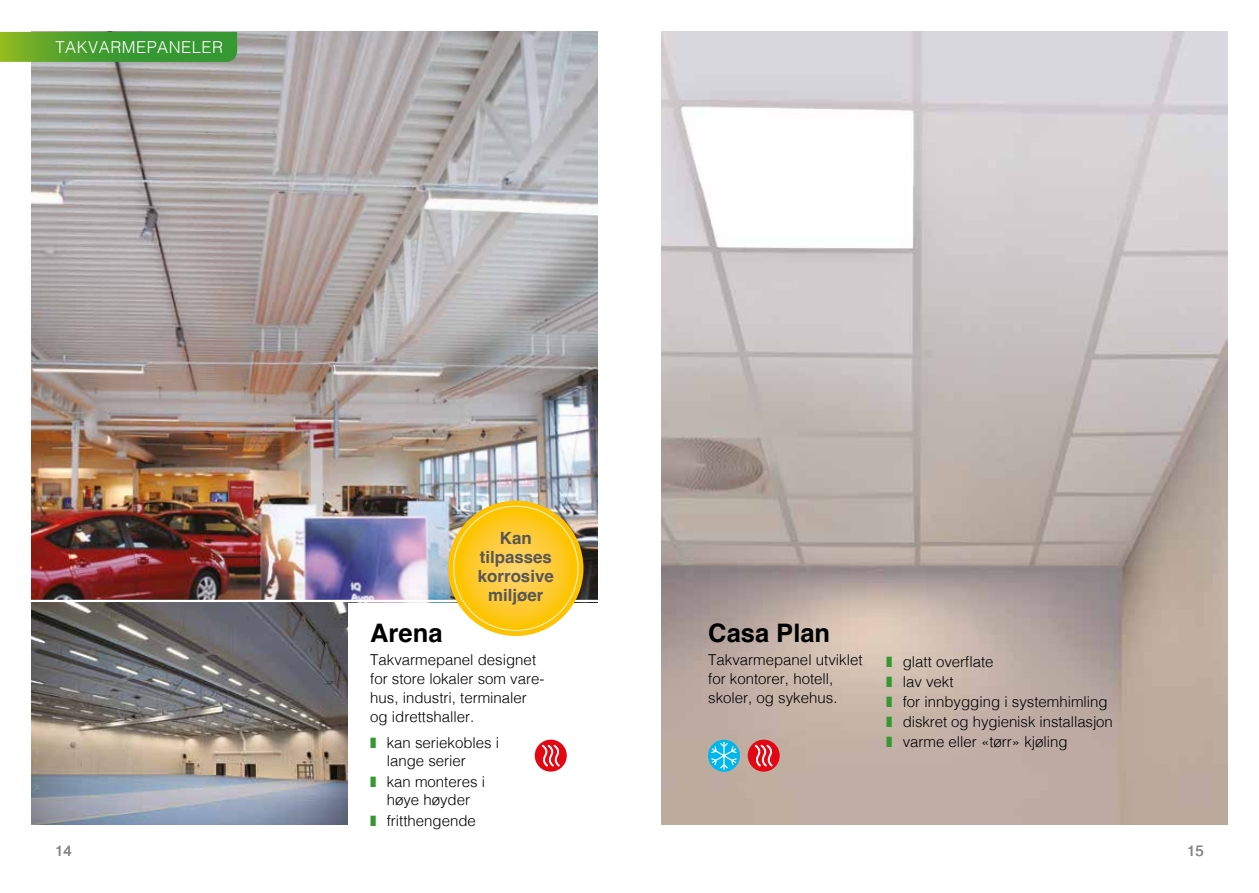
<style>
.page{position:relative;width:1259px;height:893px;background:#fff}
.page>*{position:absolute;margin:0;border:0;box-sizing:border-box;transform-origin:0 0}
.t1{font:700 25.5px "Helvetica";color:#000}
.t2{font:700 16.8px/18.9px "Helvetica";color:#575756;text-align:center}
.t3{font:300 16.5px "Helvetica";letter-spacing:.03em;color:#fff}
.t4{font:300 15px/18.9px "Helvetica";color:#000}
.t5{font:15px "Helvetica";color:#878787}
</style>
<div class="page">
<img style="left:32px;top:32px;width:565px;height:568px">
<img style="left:32px;top:602px;width:316px;height:223px">
<svg style="left:448px;top:501px;width:135px;height:135px;background:#fdc928"></svg>
<div style="left:535px;top:740px;width:32px;height:32px;background:#e30613;border-radius:50%"></div>
<svg style="left:541px;top:745px;width:19px;height:21px"></svg>
<img style="left:661px;top:32px;width:566px;height:793px">
<div style="left:747px;top:740px;width:32px;height:32px;background:#e30613;border-radius:50%"></div>
<svg style="left:754px;top:745px;width:19px;height:21px"></svg>
<svg style="left:708px;top:740px;width:32px;height:32px"></svg>
<svg style="left:711px;top:742px;width:25px;height:27px"></svg>
<svg style="left:0;top:32px;width:237px;height:30px;background:#4a9f2d"></svg>
<svg style="left:886px;top:656px;width:6px;height:11px"></svg>
<svg style="left:886px;top:676px;width:6px;height:11px"></svg>
<svg style="left:886px;top:696px;width:6px;height:11px"></svg>
<svg style="left:886px;top:716px;width:6px;height:11px"></svg>
<svg style="left:886px;top:737px;width:6px;height:10px"></svg>
<p class="t3" style="left:56px;top:33px;width:169px">TAKVARMEPANELER</p>
<p class="t5" style="left:55px;top:839px;width:18px">14</p>
<p class="t2" style="left:478px;top:531px;width:77px">Kan tilpasses korrosive miljøer</p>
<h1 class="t1" style="left:370px;top:617px;width:74px">Arena</h1>
<p class="t4" style="left:370px;top:649px;width:176px">Takvarmepanel designet for store lokaler som vare&shy;hus, industri, terminaler og idrettshaller.</p>
<p class="t4" style="left:387px;top:733px;width:114px;line-height:18px">kan seriekobles i lange serier</p>
<p class="t4" style="left:387px;top:771px;width:100px;line-height:18px">kan monteres i høye høyder</p>
<p class="t4" style="left:387px;top:810px;width:91px">fritthengende</p>
<h1 class="t1" style="left:708px;top:617px;width:123px">Casa Plan</h1>
<p class="t4" style="left:708px;top:649px;width:156px">Takvarmepanel utviklet for kontorer, hotell, skoler, og sykehus.</p>
<p class="t4" style="left:902px;top:650px;width:212px;line-height:20.1px">glatt overflate<br>lav vekt<br>for innbygging i systemhimling diskret og hygienisk installasjon varme eller «tørr» kjøling</p>
<p class="t5" style="left:1187px;top:840px;width:18px">15</p>
</div>
